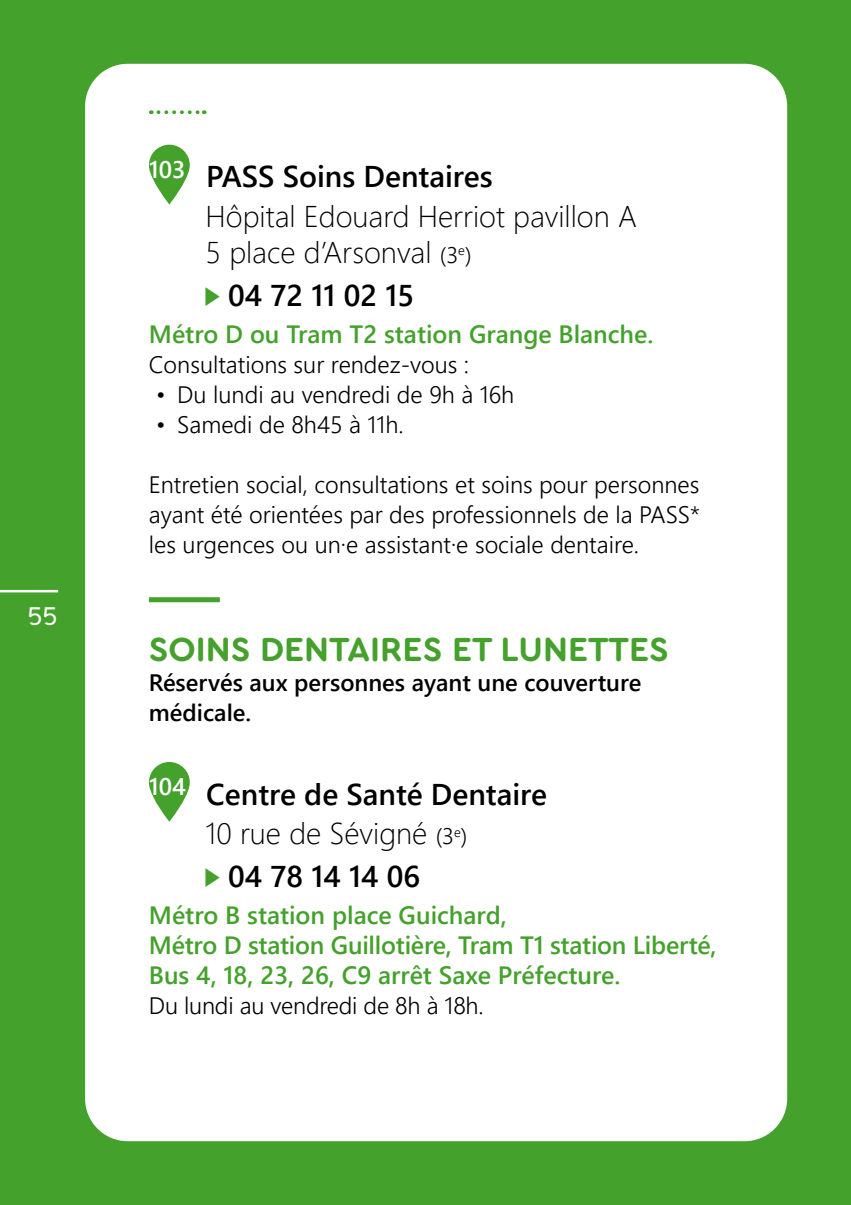
<style>
.page{position:relative;width:851px;height:1205px;background:#fff}
.page>*{position:absolute;margin:0;border:0;box-sizing:border-box;transform-origin:0 0}
.t1{font:700 35px "Cera Round Pro DEMO";color:#44a12b}
.t2{font:30px/36px "Webly Sleek UI Light";color:#000}
.t3{font:30px "Webly Sleek UI Semibold";color:#000}
.t4{font:27.5px "Nilland Small Caps Bold";color:#fff}
.t5{font:25px/30px "Webly Sleek UI Semibold";color:#44a12b}
.t6{font:23.75px/30px "Webly Sleek UI Semilight";color:#000;text-align:justify}
.t7{font:23.75px/30px "Webly Sleek UI Semibold";color:#000}
.s1{font-family:"Webly Sleek UI Semilight";font-size:22.5px}
</style>
<div class="page">
<div style="left:0;top:0;width:850px;height:1205px;background:#44a12b"></div>
<hr style="left:0;top:590px;width:58px;height:2px;background:#fff">
<div style="left:85px;top:64px;width:702px;height:1077px;background:#fff;border-radius:43px"></div>
<svg style="left:158px;top:110px;width:47px;height:4px"></svg>
<div style="left:149px;top:597px;width:71px;height:5px;background:#44a12b"></div>
<svg style="left:149px;top:145px;width:41px;height:59px"></svg>
<svg style="left:149px;top:762px;width:41px;height:60px"></svg>
<p class="t4" style="left:27px;top:599px;width:32px">55</p>
<p class="t3" style="left:149px;top:154px;width:345px"><sup>103</sup> PASS Soins Dentaires</p>
<p class="t2" style="left:206px;top:197px;width:433px">Hôpital Edouard Herriot pavillon A<br>5 place d’Arsonval <span class="s1">(3</span><sup>e</sup><span class="s1">)</span></p>
<p class="t3" style="left:228px;top:272px;width:187px">04 72 11 02 15</p>
<p class="t5" style="left:149px;top:318px;width:506px">Métro D ou Tram T2 station Grange Blanche.</p>
<p class="t6" style="left:149px;top:349px;width:322px">Consultations sur rendez-vous :</p>
<p class="t6" style="left:156px;top:379px;width:360px">• Du lundi au vendredi de 9h à 16h</p>
<p class="t6" style="left:156px;top:409px;width:249px">• Samedi de 8h45 à 11h.</p>
<p class="t6" style="left:149px;top:469px;width:552px">Entretien social, consultations et soins pour personnes ayant été orientées par des professionnels de la PASS* les urgences ou un·e assistant·e sociale dentaire.</p>
<h1 class="t1" style="left:149px;top:634px;width:521px">SOINS DENTAIRES ET LUNETTES</h1>
<p class="t7" style="left:149px;top:666px;width:494px">Réservés aux personnes ayant une couverture médicale.</p>
<p class="t3" style="left:149px;top:771px;width:399px"><sup>104</sup> Centre de Santé Dentaire</p>
<p class="t2" style="left:206px;top:814px;width:263px">10 rue de Sévigné <span class="s1">(3</span><sup>e</sup><span class="s1">)</span></p>
<p class="t3" style="left:228px;top:854px;width:193px">04 78 14 14 06</p>
<p class="t5" style="left:149px;top:899px;width:569px">Métro B station place Guichard,<br>Métro D station Guillotière, Tram T1 station Liberté,<br>Bus 4, 18, 23, 26, C9 arrêt Saxe Préfecture.</p>
<p class="t6" style="left:149px;top:990px;width:336px">Du lundi au vendredi de 8h à 18h.</p>
</div>
